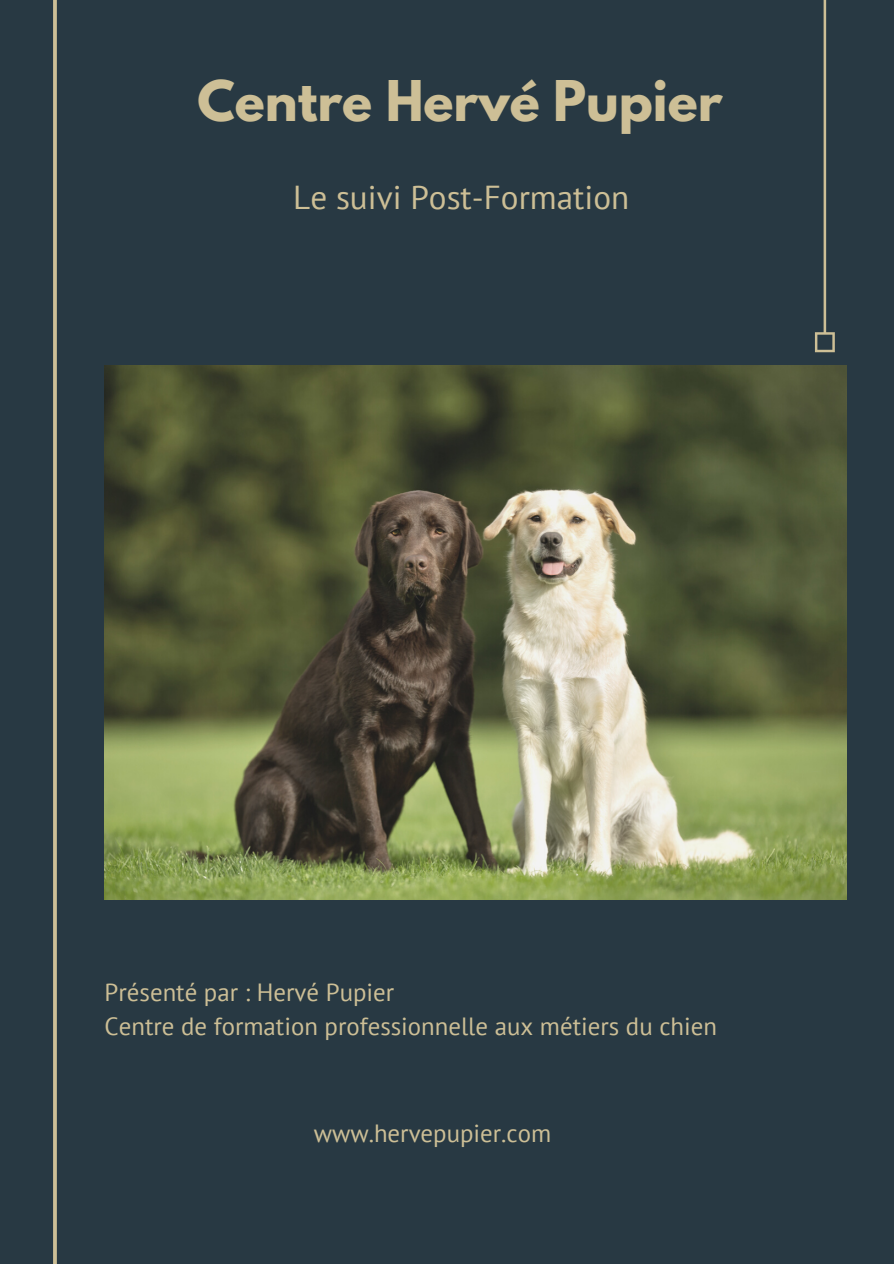
<style>
.page{position:relative;width:894px;height:1264px;background:#fff}
.page>*{position:absolute;margin:0;border:0;box-sizing:border-box;transform-origin:0 0}
.t1{font:700 49.65px "League Spartan";color:#cdbf96}
.t2{font:33.15px "PT Sans";color:#cdbf96}
.t3{font:24.9px "PT Sans";color:#cdbf96}
</style>
<div class="page">
<div style="left:0;top:0;width:893px;height:1263px;background:#283943"></div>
<img style="left:105px;top:365px;width:740px;height:534px">
<svg style="left:53px;top:0;width:4px;height:1263px"></svg>
<svg style="left:814px;top:0;width:20px;height:352px"></svg>
<p class="t1" style="left:197px;top:76px;width:526px">Centre Hervé Pupier</p>
<p class="t2" style="left:293px;top:175px;width:337px">Le suivi Post-Formation</p>
<p class="t3" style="left:105px;top:975px;width:291px">Présenté par : Hervé Pupier</p>
<p class="t3" style="left:105px;top:1009px;width:613px">Centre de formation professionnelle aux métiers du chien</p>
<p class="t3" style="left:314px;top:1116px;width:239px">www.hervepupier.com</p>
</div>
